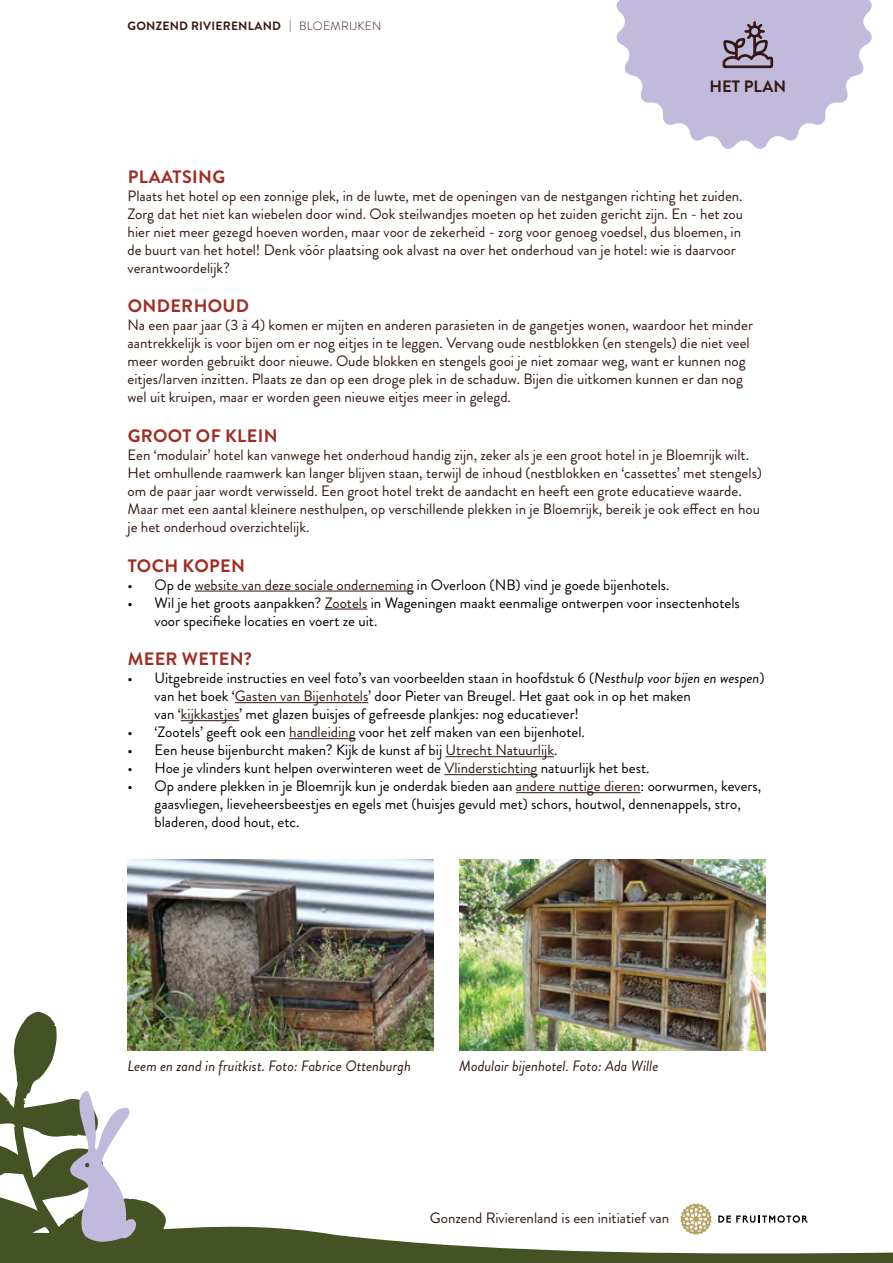
<style>
.page{position:relative;width:893px;height:1263px;background:#fff}
.page>*{position:absolute;margin:0;border:0;box-sizing:border-box;transform-origin:0 0}
.t1{font:700 18px "Brandon Grotesque";letter-spacing:.02em;color:#a02c22}
.t2{font:700 16.5px "Brandon Grotesque";color:#341711}
.t3{font:15px/18px "Brandon Grotesque";color:#341711}
.t4{font:15px/18px "Brandon Grotesque";color:#000}
.t5{font:italic 15px "Brandon Grotesque";color:#341711}
.t6{font:700 12px "Brandon Grotesque";letter-spacing:.02em;color:#341711}
.s1{font-weight:300}
.s2{color:#341711}
.s3{font-style:italic}
</style>
<div class="page">
<svg style="left:616px;top:0;width:256px;height:149px"></svg>
<svg style="left:0;top:1012px;width:893px;height:251px"></svg>
<hr style="left:195px;top:591px;width:219px;height:1px;background:#341711">
<hr style="left:325px;top:609px;width:42px;height:1px;background:#341711">
<hr style="left:235px;top:702px;width:133px;height:1px;background:#341711">
<hr style="left:181px;top:720px;width:58px;height:1px;background:#341711">
<hr style="left:289px;top:738px;width:67px;height:1px;background:#341711">
<hr style="left:446px;top:756px;width:108px;height:1px;background:#341711">
<hr style="left:444px;top:774px;width:93px;height:1px;background:#341711">
<hr style="left:516px;top:792px;width:124px;height:1px;background:#341711">
<img style="left:459px;top:859px;width:306px;height:192px">
<img style="left:128px;top:859px;width:305px;height:192px">
<p class="t6" style="left:128px;top:17px;width:255px">GONZEND RIVIERENLAND <span class="s1">| BLOEMRIJKEN</span></p>
<p class="t2" style="left:710px;top:75px;width:78px">HET PLAN</p>
<p class="t1" style="left:128px;top:164px;width:99px">PLAATSING</p>
<p class="t3" style="left:128px;top:187px;width:617px">Plaats het hotel op een zonnige plek, in de luwte, met de openingen van de nestgangen richting het zuiden.<br>Zorg dat het niet kan wiebelen door wind. Ook steilwandjes moeten op het zuiden gericht zijn. En - het zou hier niet meer gezegd hoeven worden, maar voor de zekerheid - zorg voor genoeg voedsel, dus bloemen, in de buurt van het hotel! Denk vóór plaatsing ook alvast na over het onderhoud van je hotel: wie is daarvoor verantwoordelijk?</p>
<p class="t1" style="left:128px;top:294px;width:123px">ONDERHOUD</p>
<p class="t3" style="left:128px;top:316px;width:627px">Na een paar jaar (3 à 4) komen er mijten en anderen parasieten in de gangetjes wonen, waardoor het minder aantrekkelijk is voor bijen om er nog eitjes in te leggen. Vervang oude nestblokken (en stengels) die niet veel meer worden gebruikt door nieuwe. Oude blokken en stengels gooi je niet zomaar weg, want er kunnen nog eitjes/larven inzitten. Plaats ze dan op een droge plek in de schaduw. Bijen die uitkomen kunnen er dan nog wel uit kruipen, maar er worden geen nieuwe eitjes meer in gelegd.</p>
<p class="t1" style="left:128px;top:423px;width:151px">GROOT OF KLEIN</p>
<p class="t3" style="left:128px;top:446px;width:636px">Een ‘modulair’ hotel kan vanwege het onderhoud handig zijn, zeker als je een groot hotel in je Bloemrijk wilt.<br>Het omhullende raamwerk kan langer blijven staan, terwijl de inhoud (nestblokken en ‘cassettes’ met stengels) om de paar jaar wordt verwisseld. Een groot hotel trekt de aandacht en heeft een grote educatieve waarde.<br>Maar met een aantal kleinere nesthulpen, op verschillende plekken in je Bloemrijk, bereik je ook effect en hou je het onderhoud overzichtelijk.</p>
<p class="t1" style="left:128px;top:553px;width:119px">TOCH KOPEN</p>
<p class="t4" style="left:128px;top:576px;width:544px">• Op de <span class="s2">website van deze sociale onderneming</span> in Overloon (NB) vind je goede bijenhotels.</p>
<p class="t4" style="left:155px;top:594px;width:587px;text-indent:-27px">• Wil je het groots aanpakken? <span class="s2">Zootels</span> in Wageningen maakt eenmalige ontwerpen voor insectenhotels voor specifieke locaties en voert ze uit.</p>
<p class="t1" style="left:128px;top:646px;width:126px">MEER WETEN?</p>
<p class="t4" style="left:155px;top:669px;width:611px;text-indent:-27px">• Uitgebreide instructies en veel foto’s van voorbeelden staan in hoofdstuk 6 (<span class="s3">Nesthulp voor bijen en wespen</span>) van het boek ‘<span class="s2">Gasten van Bijenhotels</span>’ door Pieter van Breugel. Het gaat ook in op het maken<br>van ‘<span class="s2">kijkkastjes</span>’ met glazen buisjes of gefreesde plankjes: nog educatiever!</p>
<p class="t4" style="left:128px;top:723px;width:459px">• ‘Zootels’ geeft ook een <span class="s2">handleiding</span> voor het zelf maken van een bijenhotel.</p>
<p class="t4" style="left:128px;top:741px;width:431px">• Een heuse bijenburcht maken? Kijk de kunst af bij <span class="s2">Utrecht Natuurlijk</span>.</p>
<p class="t4" style="left:128px;top:759px;width:523px">• Hoe je vlinders kunt helpen overwinteren weet de <span class="s2">Vlinderstichting</span> natuurlijk het best.</p>
<p class="t4" style="left:155px;top:777px;width:608px;text-indent:-27px">• Op andere plekken in je Bloemrijk kun je onderdak bieden aan <span class="s2">andere nuttige dieren</span>: oorwurmen, kevers, gaasvliegen, lieveheersbeestjes en egels met (huisjes gevuld met) schors, houtwol, dennenappels, stro, bladeren, dood hout, etc.</p>
<p class="t5" style="left:128px;top:1056px;width:285px">Leem en zand in fruitkist. Foto: Fabrice Ottenburgh</p>
<p class="t5" style="left:459px;top:1056px;width:201px">Modulair bijenhotel. Foto: Ada Wille</p>
<p class="t3" style="left:430px;top:1209px;width:241px">Gonzend Rivierenland is een initiatief van</p>
</div>
